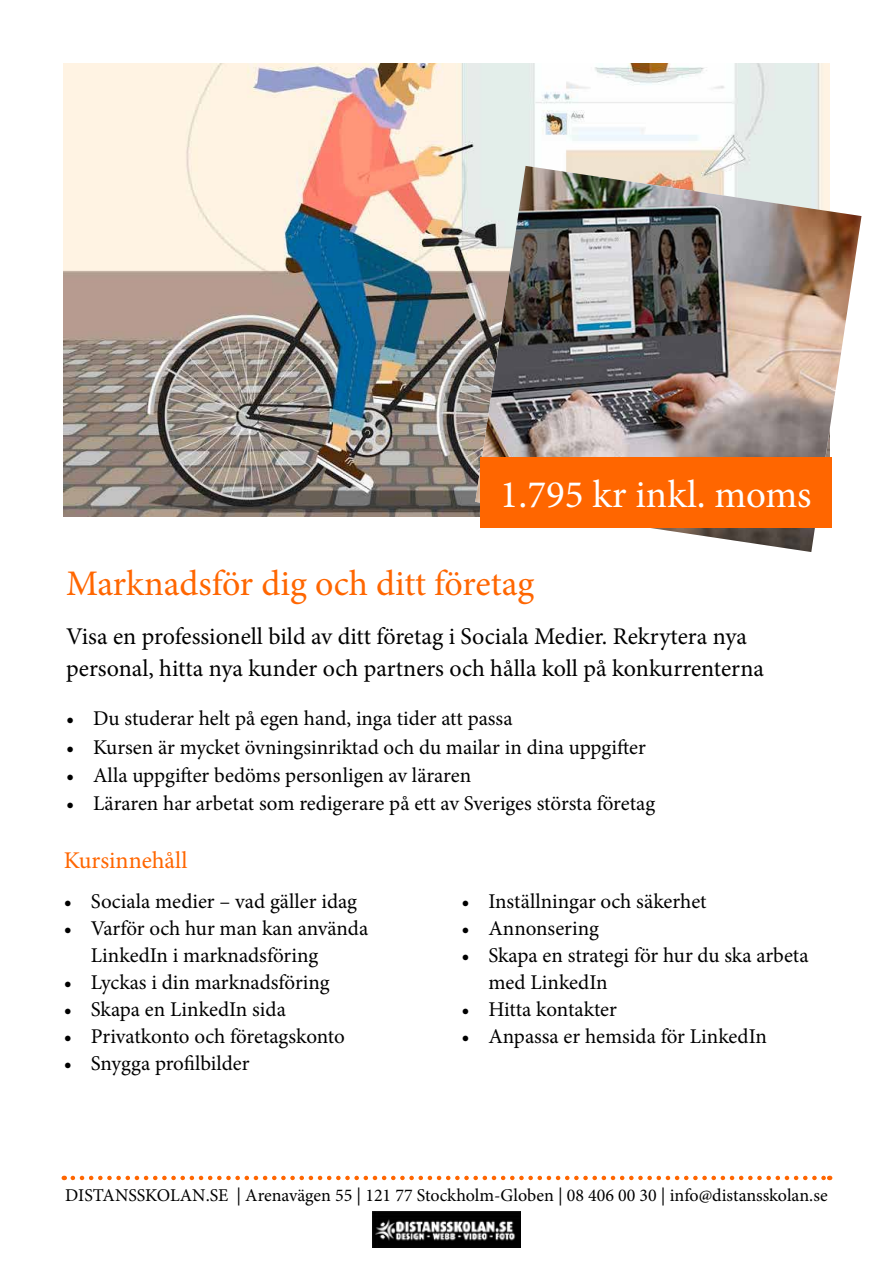
<style>
.page{position:relative;width:893px;height:1263px;background:#fff}
.page>*{position:absolute;margin:0;border:0;box-sizing:border-box;transform-origin:0 0}
.t1{font:39px "Minion Pro";color:#fff}
.t2{font:36px "Minion Pro";letter-spacing:-.005em;color:#f60}
.t3{font:24px/31.8px "Minion Pro";color:#000}
.t4{font:24px "Minion Pro";color:#f60}
.t5{font:21px/27px "Minion Pro";color:#000}
.t6{font:18px "Minion Pro";color:#000}
</style>
<div class="page">
<svg style="left:73px;top:1176px;width:757px;height:4px"></svg>
<img style="left:373px;top:1211px;width:147px;height:36px">
<img style="left:64px;top:64px;width:765px;height:453px">
<img style="left:475px;top:166px;width:386px;height:386px">
<div style="left:480px;top:457px;width:351px;height:71px;background:#f60"></div>
<h1 class="t1" style="left:500px;top:468px;width:313px">1.795 kr inkl. moms</h1>
<h2 class="t2" style="left:66px;top:559px;width:470px">Marknadsför dig och ditt företag</h2>
<p class="t3" style="left:66px;top:620px;width:699px">Visa en professionell bild av ditt företag i Sociala Medier. Rekrytera nya personal, hitta nya kunder och partners och hålla koll på konkurrenterna</p>
<p class="t5" style="left:66px;top:705px;width:448px">• Du studerar helt på egen hand, inga tider att passa</p>
<p class="t5" style="left:66px;top:733px;width:581px">• Kursen är mycket övningsinriktad och du mailar in dina uppgifter</p>
<p class="t5" style="left:66px;top:762px;width:407px">• Alla uppgifter bedöms personligen av läraren</p>
<p class="t5" style="left:66px;top:790px;width:591px">• Läraren har arbetat som redigerare på ett av Sveriges största företag</p>
<p class="t4" style="left:64px;top:844px;width:125px">Kursinnehåll</p>
<p class="t5" style="left:64px;top:888px;width:295px">• Sociala medier – vad gäller idag</p>
<p class="t5" style="left:91px;top:915px;width:279px;text-indent:-27px">• Varför och hur man kan använda<br>LinkedIn i marknadsföring</p>
<p class="t5" style="left:64px;top:969px;width:267px">• Lyckas i din marknadsföring</p>
<p class="t5" style="left:64px;top:996px;width:224px">• Skapa en LinkedIn sida</p>
<p class="t5" style="left:64px;top:1023px;width:283px">• Privatkonto och företagskonto</p>
<p class="t5" style="left:64px;top:1050px;width:187px">• Snygga profilbilder</p>
<p class="t5" style="left:461px;top:888px;width:247px">• Inställningar och säkerhet</p>
<p class="t5" style="left:461px;top:915px;width:139px">• Annonsering</p>
<p class="t5" style="left:488px;top:942px;width:322px;text-indent:-27px">• Skapa en strategi för hur du ska arbeta med LinkedIn</p>
<p class="t5" style="left:461px;top:996px;width:157px">• Hitta kontakter</p>
<p class="t5" style="left:461px;top:1023px;width:307px">• Anpassa er hemsida för LinkedIn</p>
<p class="t6" style="left:65px;top:1183px;width:764px">DISTANSSKOLAN.SE | Arenavägen 55 | 121 77 Stockholm-Globen | 08 406 00 30 | info@distansskolan.se</p>
</div>
